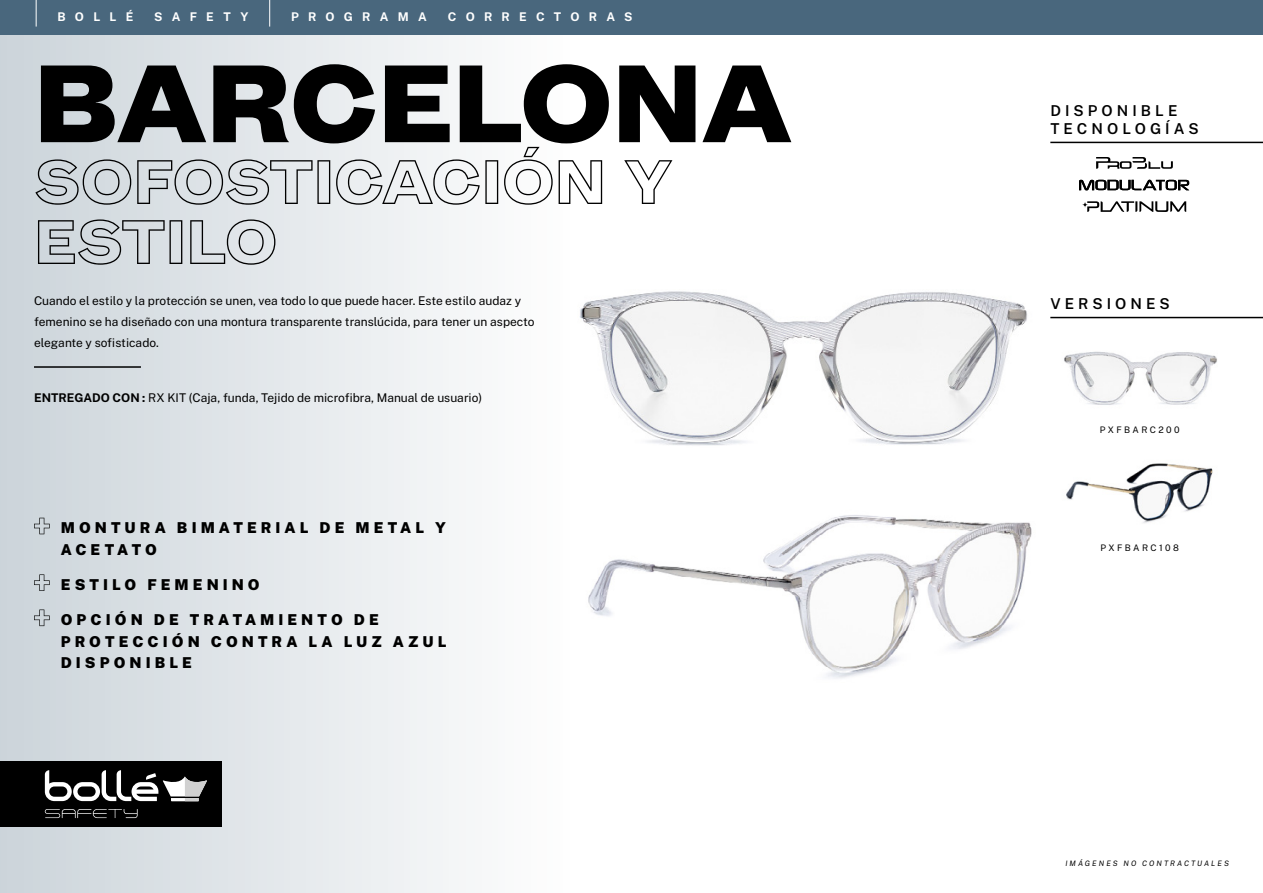
<style>
.page{position:relative;width:1263px;height:893px;background:#fff}
.page>*{position:absolute;margin:0;border:0;box-sizing:border-box;transform-origin:0 0}
.t1{font:900 105px "Mint Grotesk V1.1";color:#000}
.t2{font:60px/60px "Mint Grotesk Outline";color:#000}
.t3{font:900 15px/21.6px "Public Sans";letter-spacing:.27em;color:#000}
.t4{font:600 15px/18px "Public Sans";letter-spacing:.27em;color:#000}
.t5{font:12px/21px "Public Sans";color:#000}
.t6{font:700 12px "Public Sans";letter-spacing:.77em;color:#fff}
.t7{font:9px "Public Sans";letter-spacing:.27em;color:#000}
.t8{font:italic 7.5px "Public Sans";letter-spacing:.27em;color:#000}
.s1{font-weight:700}
</style>
<div class="page">
<div style="left:0;top:0;width:1263px;height:893px;background:linear-gradient(to right,#dae0e5,#fff)"></div>
<img style="left:558px;top:256px;width:492px;height:204px">
<img style="left:558px;top:481px;width:492px;height:221px">
<img style="left:1056px;top:339px;width:169px;height:70px">
<img style="left:1056px;top:455px;width:169px;height:75px">
<div style="left:0;top:0;width:1263px;height:34px;background:#49677d"></div>
<svg style="left:1096px;top:157px;width:77px;height:12px"></svg>
<svg style="left:1079px;top:180px;width:110px;height:10px"></svg>
<svg style="left:1082px;top:201px;width:104px;height:11px"></svg>
<div style="left:0;top:761px;width:222px;height:66px;background:#000"></div>
<svg style="left:45px;top:809px;width:93px;height:9px"></svg>
<svg style="left:45px;top:770px;width:162px;height:31px"></svg>
<svg style="left:36px;top:0;width:1px;height:27px"></svg>
<svg style="left:269px;top:0;width:1px;height:27px"></svg>
<hr style="left:1050px;top:317px;width:213px;height:1px;background:#000">
<hr style="left:1050px;top:142px;width:213px;height:1px;background:#000">
<svg style="left:34px;top:518px;width:16px;height:16px"></svg>
<svg style="left:34px;top:574px;width:16px;height:17px"></svg>
<svg style="left:34px;top:609px;width:16px;height:17px"></svg>
<hr style="left:34px;top:366px;width:107px;height:2px;background:#000">
<p class="t6" style="left:58px;top:8px;width:77px">BOLLÉ</p>
<p class="t6" style="left:154px;top:8px;width:96px">SAFETY</p>
<p class="t6" style="left:291px;top:8px;width:137px">PROGRAMA</p>
<p class="t6" style="left:448px;top:8px;width:186px">CORRECTORAS</p>
<h1 class="t1" style="left:34px;top:38px;width:759px">BARCELONA</h1>
<h2 class="t2" style="left:34px;top:152px;width:640px">SOFOSTICACIÓN Y<br>ESTILO</h2>
<p class="t5" style="left:34px;top:289px;width:502px">Cuando el estilo y la protección se unen, vea todo lo que puede hacer. Este estilo audaz y femenino se ha diseñado con una montura transparente translúcida, para tener un aspecto elegante y sofisticado.</p>
<p class="t5" style="left:34px;top:387px;width:450px"><span class="s1">ENTREGADO CON :</span> RX KIT (Caja, funda, Tejido de microfibra, Manual de usuario)</p>
<p class="t3" style="left:61px;top:516px;width:387px">MONTURA BIMATERIAL DE METAL Y<br>ACETATO</p>
<p class="t3" style="left:61px;top:573px;width:200px">ESTILO FEMENINO</p>
<p class="t3" style="left:61px;top:608px;width:387px">OPCIÓN DE TRATAMIENTO DE<br>PROTECCIÓN CONTRA LA LUZ AZUL<br>DISPONIBLE</p>
<p class="t4" style="left:1050px;top:100px;width:150px">DISPONIBLE<br>TECNOLOGÍAS</p>
<p class="t4" style="left:1050px;top:293px;width:121px">VERSIONES</p>
<p class="t7" style="left:1100px;top:423px;width:81px">PXFBARC200</p>
<p class="t7" style="left:1100px;top:541px;width:80px">PXFBARC108</p>
<p class="t8" style="left:1065px;top:858px;width:165px">IMÁGENES NO CONTRACTUALES</p>
</div>
